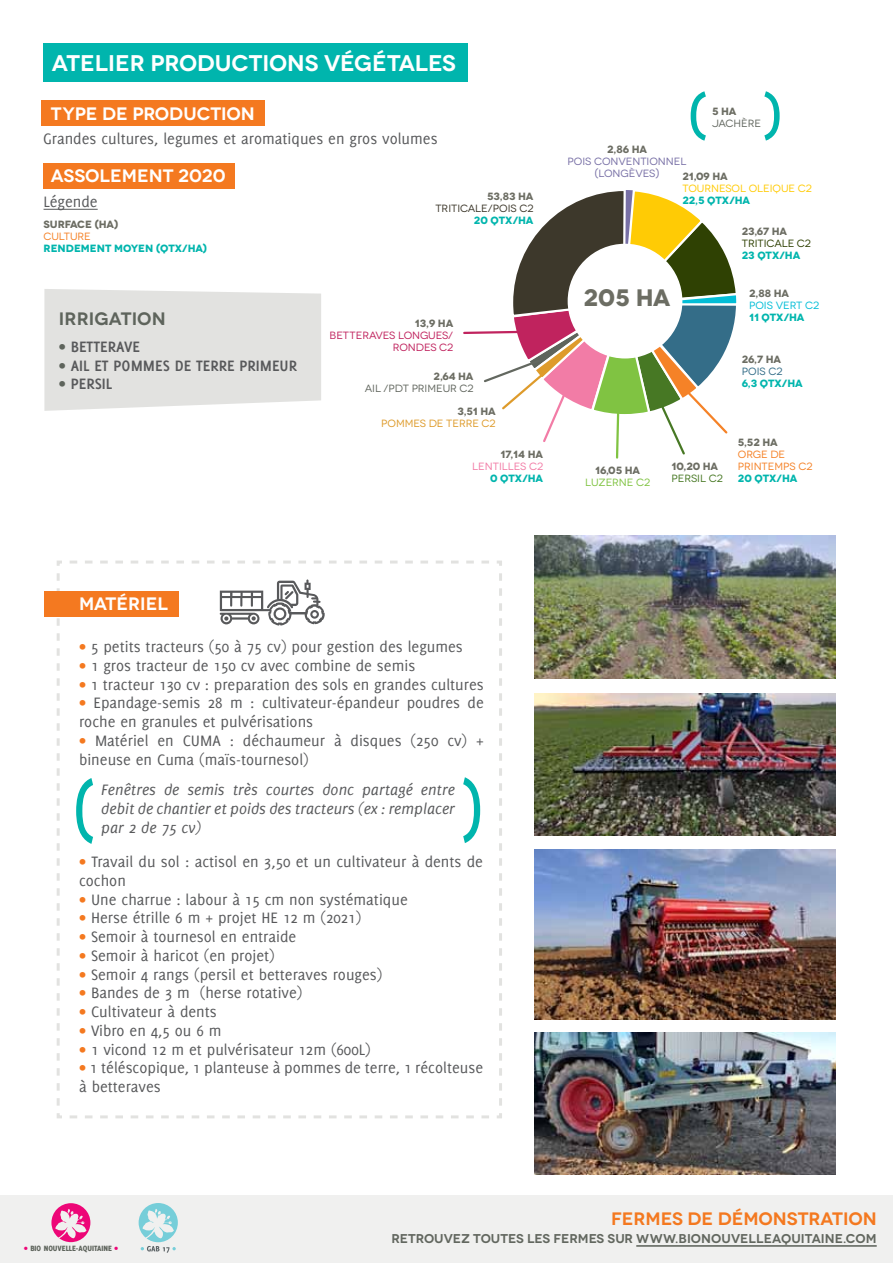
<style>
.page{position:relative;width:893px;height:1263px;background:#fff}
.page>*{position:absolute;margin:0;border:0;box-sizing:border-box;transform-origin:0 0}
.t1{font:500 67.2px "Novecentowide";color:#00b5ad;scale:.83 1}
.t2{font:500 50.25px "Novecentowide";color:#00b5ad}
.t3{font:700 23.85px "Novecentowide";color:#6c6d63}
.t4{font:600 22.65px "Novecentowide";color:#fff}
.t5{font:600 18px "Novecentowide";color:#fff}
.t6{font:600 18px "Novecentowide";letter-spacing:-.005em;color:#f47920}
.t7{font:600 18px "Novecentowide";letter-spacing:.01em;color:#5e645c}
.t8{font:16.5px/18.8px "Delicious";color:#58595b}
.t9{font:italic 16.5px/18.8px "Delicious";color:#58595b;text-align:justify}
.t10{font:700 16.5px "Delicious";color:#58595b}
.t11{font:600 12.75px "Novecentowide";color:#62675f}
.t12{font:700 10.5px "Novecentowide";letter-spacing:-.005em;color:#6c6d63}
.t13{font:700 10.5px "Novecentowide";color:#00b5ad}
.t14{font:10.5px/12px "Novecentowide";letter-spacing:-.005em;color:#7870a6;text-align:center}
.t15{font:10.5px/12px "Novecentowide";letter-spacing:-.01em;color:#c0235e;text-align:right}
.t16{font:10.5px/12px "Novecentowide";color:#f58227}
.t17{font:10.5px "Novecentowide";letter-spacing:-.005em;color:#636860}
.t18{font:10.5px "Novecentowide";color:#ffcb05}
.t19{font:10.5px "Novecentowide";color:#3d382b}
.t20{font:10.5px "Novecentowide";color:#de9b2b}
.t21{font:10.5px "Novecentowide";color:#f27ca6}
.t22{font:10.5px "Novecentowide";color:#2f4103}
.t23{font:10.5px "Novecentowide";color:#03bed7}
.t24{font:10.5px "Novecentowide";color:#80c342}
.t25{font:10.5px "Novecentowide";color:#477824}
.t26{font:10.5px "Novecentowide";color:#346d88}
.t27{font:800 8.4px "Delicious";color:#5e645c}
.s1{font-weight:400;color:#5e645c}
.s2{color:#f47920}
.s3{color:#ed0677}
</style>
<div class="page">
<div style="left:0;top:1195px;width:893px;height:68px;background:#f0f0ef"></div>
<div style="left:41px;top:100px;width:223px;height:25px;background:#f47920"></div>
<hr style="left:636px;top:1245px;width:241px;height:2px;background:#62675f">
<svg style="left:51px;top:1203px;width:39px;height:39px"></svg>
<svg style="left:139px;top:1203px;width:39px;height:50px"></svg>
<hr style="left:44px;top:209px;width:54px;height:1px;background:#58595b">
<div style="left:43px;top:163px;width:192px;height:26px;background:#f47920"></div>
<div style="left:44px;top:44px;width:424px;height:38px;background:#00b5ad"></div>
<div style="left:44px;top:289px;width:277px;height:122px;background:#e2e2e0"></div>
<svg style="left:463px;top:190px;width:274px;height:269px"></svg>
<svg style="left:55px;top:560px;width:447px;height:559px"></svg>
<svg style="left:220px;top:579px;width:105px;height:47px"></svg>
<div style="left:44px;top:592px;width:135px;height:25px;background:#f47920"></div>
<img style="left:534px;top:536px;width:301px;height:142px">
<img style="left:534px;top:694px;width:301px;height:142px">
<img style="left:534px;top:850px;width:301px;height:169px">
<img style="left:534px;top:1032px;width:301px;height:143px">
<svg style="left:463px;top:777px;width:17px;height:66px"></svg>
<h3 class="t4" style="left:52px;top:50px;width:406px">ATELIER PRODUCTIONS VÉGÉTALES</h3>
<p class="t5" style="left:51px;top:102px;width:206px">TYPE DE PRODUCTION</p>
<p class="t8" style="left:43px;top:129px;width:396px">Grandes cultures, legumes et aromatiques en gros volumes</p>
<p class="t5" style="left:51px;top:165px;width:176px">ASSOLEMENT 2020</p>
<p class="t8" style="left:44px;top:192px;width:56px">Légende</p>
<p class="t12" style="left:44px;top:218px;width:76px">SURFACE (HA)</p>
<p class="t16" style="left:44px;top:230px;width:49px">CULTURE</p>
<p class="t13" style="left:44px;top:242px;width:165px">RENDEMENT MOYEN (QTX/HA)</p>
<p class="t7" style="left:59px;top:307px;width:108px">IRRIGATION</p>
<p class="t10" style="left:59px;top:337px;width:83px"><span class="s1">•</span> BETTERAVE</p>
<p class="t10" style="left:59px;top:356px;width:240px"><span class="s1">•</span> AIL ET POMMES DE TERRE PRIMEUR</p>
<p class="t10" style="left:59px;top:375px;width:55px"><span class="s1">•</span> PERSIL</p>
<p class="t12" style="left:487px;top:190px;width:48px">53,83 HA</p>
<p class="t19" style="left:435px;top:202px;width:99px">TRITICALE/POIS C2</p>
<p class="t13" style="left:474px;top:214px;width:61px">20 QTX/HA</p>
<p class="t12" style="left:415px;top:317px;width:40px">13,9 HA</p>
<p class="t15" style="left:330px;top:329px;width:125px">BETTERAVES LONGUES/<br>RONDES C2</p>
<p class="t12" style="left:434px;top:370px;width:41px">2,64 HA</p>
<p class="t17" style="left:365px;top:382px;width:110px">AIL /PDT PRIMEUR C2</p>
<p class="t12" style="left:457px;top:405px;width:40px">3,51 HA</p>
<p class="t20" style="left:381px;top:418px;width:116px">POMMES DE TERRE C2</p>
<p class="t12" style="left:500px;top:448px;width:44px">17,14 HA</p>
<p class="t21" style="left:472px;top:460px;width:72px">LENTILLES C2</p>
<p class="t13" style="left:490px;top:472px;width:54px">0 QTX/HA</p>
<h2 class="t2" style="left:689px;top:86px;width:20px">(</h2>
<h2 class="t2" style="left:782px;top:146px;width:20px;rotate:-180deg">(</h2>
<p class="t12" style="left:712px;top:105px;width:26px">5 HA</p>
<p class="t17" style="left:712px;top:117px;width:50px">JACHÈRE</p>
<p class="t12" style="left:607px;top:142px;width:41px">2,86 HA</p>
<p class="t14" style="left:568px;top:155px;width:120px">POIS CONVENTIONNEL (LONGÈVES)</p>
<p class="t12" style="left:682px;top:170px;width:47px">21,09 HA</p>
<p class="t18" style="left:682px;top:182px;width:131px">TOURNESOL OLEIQUE C2</p>
<p class="t13" style="left:682px;top:194px;width:69px">22,5 QTX/HA</p>
<h3 class="t3" style="left:583px;top:283px;width:88px">205 HA</h3>
<p class="t12" style="left:742px;top:225px;width:47px">23,67 HA</p>
<p class="t22" style="left:742px;top:237px;width:71px">TRITICALE C2</p>
<p class="t13" style="left:742px;top:249px;width:60px">23 QTX/HA</p>
<p class="t12" style="left:749px;top:287px;width:41px">2,88 HA</p>
<p class="t23" style="left:749px;top:299px;width:71px">POIS VERT C2</p>
<p class="t13" style="left:749px;top:311px;width:57px">11 QTX/HA</p>
<p class="t12" style="left:742px;top:352px;width:41px">26,7 HA</p>
<p class="t26" style="left:742px;top:365px;width:42px">POIS C2</p>
<p class="t13" style="left:742px;top:376px;width:62px">6,3 QTX/HA</p>
<p class="t12" style="left:595px;top:464px;width:47px">16,05 HA</p>
<p class="t24" style="left:585px;top:476px;width:67px">LUZERNE C2</p>
<p class="t12" style="left:672px;top:460px;width:48px">10,20 HA</p>
<p class="t25" style="left:672px;top:472px;width:53px">PERSIL C2</p>
<p class="t12" style="left:738px;top:436px;width:41px">5,52 HA</p>
<p class="t16" style="left:738px;top:448px;width:76px">ORGE DE<br>PRINTEMPS C2</p>
<p class="t13" style="left:738px;top:472px;width:61px">20 QTX/HA</p>
<p class="t5" style="left:79px;top:593px;width:90px">MATÉRIEL</p>
<p class="t8" style="left:79px;top:637px;width:385px"><span class="s2">•</span> 5 petits tracteurs (50 à 75 cv) pour gestion des legumes</p>
<p class="t8" style="left:79px;top:656px;width:338px"><span class="s2">•</span> 1 gros tracteur de 150 cv avec combine de semis</p>
<p class="t8" style="left:79px;top:675px;width:406px"><span class="s2">•</span> 1 tracteur 130 cv : preparation des sols en grandes cultures</p>
<p class="t8" style="left:79px;top:693px;width:406px"><span class="s2">•</span> Epandage-semis 28 m : cultivateur-épandeur poudres de roche en granules et pulvérisations</p>
<p class="t8" style="left:79px;top:731px;width:406px"><span class="s2">•</span> Matériel en CUMA : déchaumeur à disques (250 cv) + bineuse en Cuma (maïs-tournesol)</p>
<h1 class="t1" style="left:74px;top:770px;width:27px">(</h1>
<p class="t9" style="left:101px;top:781px;width:355px">Fenêtres de semis très courtes donc partagé entre debit de chantier et poids des tracteurs (ex : remplacer par 2 de 75 cv)</p>
<p class="t8" style="left:79px;top:852px;width:405px"><span class="s2">•</span> Travail du sol : actisol en 3,50 et un cultivateur à dents de cochon</p>
<p class="t8" style="left:79px;top:890px;width:330px"><span class="s2">•</span> Une charrue : labour à 15 cm non systématique</p>
<p class="t8" style="left:79px;top:908px;width:284px"><span class="s2">•</span> Herse étrille 6 m + projet HE 12 m (2021)</p>
<p class="t8" style="left:79px;top:927px;width:219px"><span class="s2">•</span> Semoir à tournesol en entraide</p>
<p class="t8" style="left:79px;top:946px;width:197px"><span class="s2">•</span> Semoir à haricot (en projet)</p>
<p class="t8" style="left:79px;top:965px;width:305px"><span class="s2">•</span> Semoir 4 rangs (persil et betteraves rouges)</p>
<p class="t8" style="left:79px;top:983px;width:225px"><span class="s2">•</span> Bandes de 3 m (herse rotative)</p>
<p class="t8" style="left:79px;top:1002px;width:139px"><span class="s2">•</span> Cultivateur à dents</p>
<p class="t8" style="left:79px;top:1021px;width:144px"><span class="s2">•</span> Vibro en 4,5 ou 6 m</p>
<p class="t8" style="left:79px;top:1040px;width:293px"><span class="s2">•</span> 1 vicond 12 m et pulvérisateur 12m (600L)</p>
<p class="t8" style="left:79px;top:1058px;width:405px"><span class="s2">•</span> 1 téléscopique, 1 planteuse à pommes de terre, 1 récolteuse à betteraves</p>
<p class="t27" style="left:24px;top:1244px;width:95px"><span class="s3">•</span> BIO NOUVELLE-AQUITAINE <span class="s3">•</span></p>
<p class="t6" style="left:611px;top:1208px;width:267px">FERMES DE DÉMONSTRATION</p>
<p class="t11" style="left:391px;top:1231px;width:487px">RETROUVEZ TOUTES LES FERMES SUR WWW.BIONOUVELLEAQUITAINE.COM</p>
</div>
